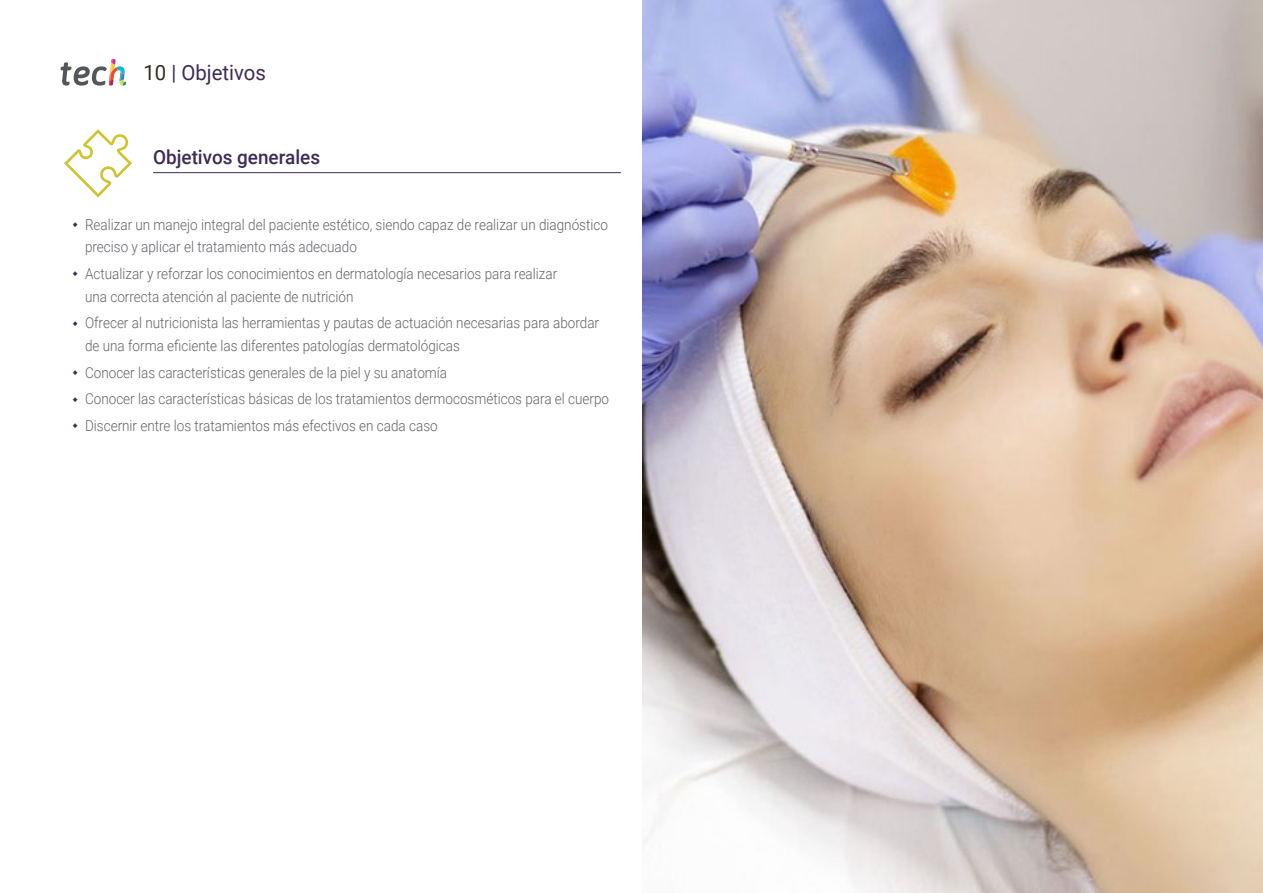
<style>
.page{position:relative;width:1263px;height:893px;background:#fff}
.page>*{position:absolute;margin:0;border:0;box-sizing:border-box;transform-origin:0 0}
.t1{font:21px "Roboto";color:#3d2b56}
.t2{font:500 19.5px "Roboto";color:#3e2b56}
.t3{font:300 15px/22.5px "Roboto";color:#61646a;scale:.9 1}
.s1{color:#312e20}
.s2{color:#3e2b56}
</style>
<div class="page">
<img style="left:642px;top:0;width:621px;height:893px">
<svg style="left:61px;top:59px;width:65px;height:27px"></svg>
<hr style="left:153px;top:172px;width:468px;height:1px;background:#3e2b56">
<svg style="left:64px;top:129px;width:68px;height:68px"></svg>
<h1 class="t1" style="left:144px;top:57px;width:124px"><span class="s1">10</span> <span class="s2">|</span> Objetivos</h1>
<h2 class="t2" style="left:153px;top:144px;width:169px">Objetivos generales</h2>
<p class="t3" style="left:85px;top:213px;width:582px">Realizar un manejo integral del paciente estético, siendo capaz de realizar un diagnóstico preciso y aplicar el tratamiento más adecuado</p>
<p class="t3" style="left:85px;top:262px;width:526px">Actualizar y reforzar los conocimientos en dermatología necesarios para realizar una correcta atención al paciente de nutrición</p>
<p class="t3" style="left:85px;top:311px;width:573px">Ofrecer al nutricionista las herramientas y pautas de actuación necesarias para abordar de una forma eficiente las diferentes patologías dermatológicas</p>
<p class="t3" style="left:85px;top:358px;width:584px;line-height:26.7px">Conocer las características generales de la piel y su anatomía<br>Conocer las características básicas de los tratamientos dermocosméticos para el cuerpo<br>Discernir entre los tratamientos más efectivos en cada caso</p>
</div>
